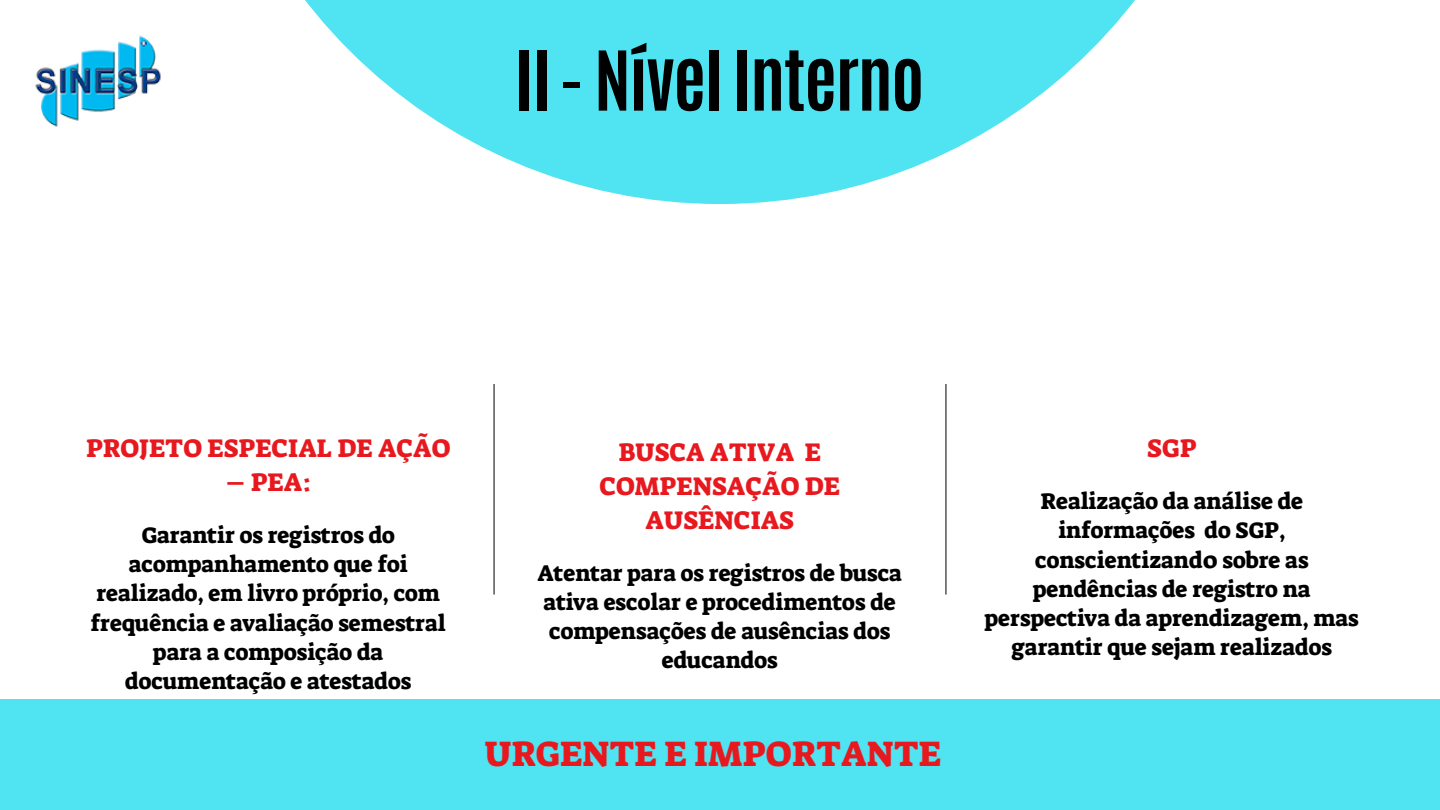
<style>
.page{position:relative;width:1440px;height:810px;background:#fff}
.page>*{position:absolute;margin:0;border:0;box-sizing:border-box;transform-origin:0 0}
.t1{font:700 70px "Antonio";letter-spacing:-.02em;color:#000}
.t2{font:36px "Suez One";color:#e7191f}
.t3{font:26px/33.8px "Suez One";color:#e7191f;text-align:center}
.t4{font:23px/29.2px "Suez One";color:#000;text-align:center}
</style>
<div class="page">
<svg style="left:305px;top:0;width:830px;height:204px;fill:#50e3f1"></svg>
<div style="left:0;top:699px;width:1440px;height:111px;background:#50e3f1"></div>
<hr style="left:494px;top:384px;width:1px;height:211px;background:#000">
<hr style="left:946px;top:384px;width:1px;height:211px;background:#000">
<img style="left:35px;top:35px;width:126px;height:92px">
<p class="t1" style="left:515px;top:31px;width:411px">II - Nível Interno</p>
<p class="t3" style="left:86px;top:432px;width:366px">PROJETO ESPECIAL DE AÇÃO</p>
<p class="t3" style="left:225px;top:465px;width:87px">– PEA:</p>
<p class="t4" style="left:91px;top:521px;width:356px">Garantir os registros do acompanhamento que foi realizado, em livro próprio, com frequência e avaliação semestral para a composição da documentação e atestados</p>
<p class="t3" style="left:599px;top:436px;width:242px">BUSCA ATIVA E<br>COMPENSAÇÃO DE<br>AUSÊNCIAS</p>
<p class="t4" style="left:537px;top:558px;width:366px">Atentar para os registros de busca ativa escolar e procedimentos de compensações de ausências dos educandos</p>
<p class="t2" style="left:484px;top:730px;width:458px">URGENTE E IMPORTANTE</p>
<p class="t3" style="left:1147px;top:432px;width:51px">SGP</p>
<p class="t4" style="left:985px;top:487px;width:375px">Realização da análise de informações do SGP, conscientizand0 sobre as pendências de registro na perspectiva da aprendizagem, mas garantir que sejam realizados</p>
</div>
